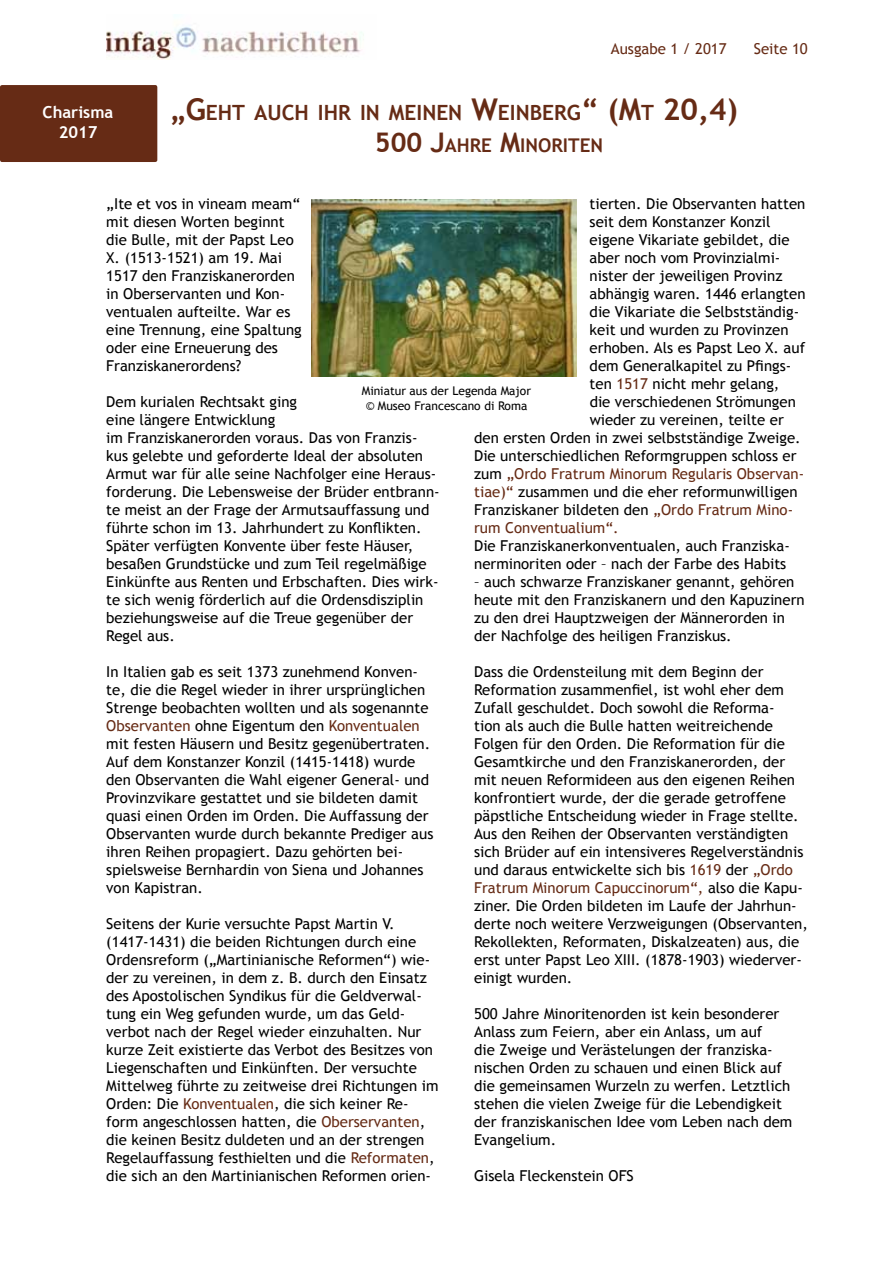
<style>
.page{position:relative;width:893px;height:1263px;background:#fff}
.page>*{position:absolute;margin:0;border:0;box-sizing:border-box;transform-origin:0 0}
.t1{font:700 21px "Trebuchet MS";color:#662b15}
.t2{font:700 18.9px "Trebuchet MS";color:#662b15}
.t3{font:700 16.5px/19.8px "Trebuchet MS";color:#fff;text-align:center}
.t4{font:15px/18px "Trebuchet MS";color:#000}
.t5{font:15px "Trebuchet MS";color:#662b15}
.t6{font:12px/14.4px "Trebuchet MS";color:#000;text-align:center}
.s1{font-size:30px}
.s2{font-size:27px}
.s3{color:#662b15}
.s4{color:#000}
</style>
<div class="page">
<img style="left:106px;top:26px;width:258px;height:34px">
<div style="left:0;top:85px;width:157px;height:77px;background:#662b15;border-radius:2px"></div>
<img style="left:312px;top:200px;width:265px;height:176px">
<p class="t5" style="left:611px;top:40px;width:117px">Ausgabe 1 / 2017</p>
<p class="t5" style="left:754px;top:40px;width:56px">Seite 10</p>
<p class="t3" style="left:43px;top:102px;width:72px">Charisma<br>2017</p>
<h1 class="t1" style="left:170px;top:99px;width:569px"><span class="s1">„G</span>EHT AUCH IHR IN MEINEN <span class="s1">W</span>EINBERG<span class="s1">“ (M</span>T <span class="s1">20,4)</span></h1>
<p class="t2" style="left:375px;top:134px;width:230px"><span class="s2">500 J</span>AHRE <span class="s2">M</span>INORITEN</p>
<p class="t4" style="left:106px;top:195px;width:197px">„Ite et vos in vineam meam“ mit diesen Worten beginnt die Bulle, mit der Papst Leo<br>X. (1513-1521) am 19. Mai<br>1517 den Franziskanerorden in Oberservanten und Kon&shy;ventualen aufteilte. War es eine Trennung, eine Spaltung oder eine Erneuerung des<br>Franziskanerordens?</p>
<p class="t4" style="left:106px;top:393px;width:335px">Dem kurialen Rechtsakt ging<br>eine längere Entwicklung<br>im Franziskanerorden voraus. Das von Franzis&shy;kus gelebte und geforderte Ideal der absoluten Armut war für alle seine Nachfolger eine Heraus&shy;forderung. Die Lebensweise der Brüder entbrann&shy;te meist an der Frage der Armutsauffassung und führte schon im 13. Jahrhundert zu Konflikten.<br>Später verfügten Konvente über feste Häuser, besaßen Grundstücke und zum Teil regelmäßige Einkünfte aus Renten und Erbschaften. Dies wirk&shy;te sich wenig förderlich auf die Ordensdisziplin beziehungsweise auf die Treue gegenüber der Regel aus.</p>
<p class="t4" style="left:106px;top:663px;width:329px">In Italien gab es seit 1373 zunehmend Konven&shy;te, die die Regel wieder in ihrer ursprünglichen Strenge beobachten wollten und als sogenannte <span class="s3">Observanten</span> ohne Eigentum den <span class="s3">Konventualen </span>mit festen Häusern und Besitz gegenübertraten.<br>Auf dem Konstanzer Konzil (1415-1418) wurde den Observanten die Wahl eigener General- und Provinzvikare gestattet und sie bildeten damit quasi einen Orden im Orden. Die Auffassung der Observanten wurde durch bekannte Prediger aus ihren Reihen propagiert. Dazu gehörten bei&shy;spielsweise Bernhardin von Siena und Johannes von Kapistran.</p>
<p class="t4" style="left:106px;top:915px;width:334px">Seitens der Kurie versuchte Papst Martin V. (1417-1431) die beiden Richtungen durch eine Ordensreform („Martinianische Reformen“) wie&shy;der zu vereinen, in dem z. B. durch den Einsatz des Apostolischen Syndikus für die Geldverwal&shy;tung ein Weg gefunden wurde, um das Geld&shy;verbot nach der Regel wieder einzuhalten. Nur kurze Zeit existierte das Verbot des Besitzes von Liegenschaften und Einkünften. Der versuchte Mittelweg führte zu zeitweise drei Richtungen im Orden: Die <span class="s3">Konventualen</span>, die sich keiner Re&shy;form angeschlossen hatten, die <span class="s3">Oberservanten</span>, die keinen Besitz duldeten und an der strengen Regelauffassung festhielten und die <span class="s3">Reformaten</span>, die sich an den Martinianischen Reformen orien-</p>
<p class="t4" style="left:590px;top:195px;width:217px">tierten. Die Observanten hatten</p>
<p class="t4" style="left:590px;top:213px;width:182px">seit dem Konstanzer Konzil</p>
<p class="t4" style="left:590px;top:231px;width:201px">eigene Vikariate gebildet, die</p>
<p class="t4" style="left:590px;top:249px;width:192px">aber noch vom Provinzialmi-</p>
<p class="t4" style="left:590px;top:267px;width:194px">nister der jeweiligen Provinz</p>
<p class="t4" style="left:590px;top:285px;width:217px">abhängig waren. 1446 erlangten</p>
<p class="t4" style="left:590px;top:303px;width:211px">die Vikariate die Selbstständig-</p>
<p class="t4" style="left:590px;top:321px;width:200px">keit und wurden zu Provinzen</p>
<p class="t4" style="left:590px;top:339px;width:217px">erhoben. Als es Papst Leo X. auf</p>
<p class="t4" style="left:590px;top:357px;width:203px">dem Generalkapitel zu Pfings-</p>
<p class="t4" style="left:590px;top:375px;width:191px">ten <span class="s3">1517</span> nicht mehr gelang,</p>
<p class="t4" style="left:590px;top:393px;width:208px">die verschiedenen Strömungen</p>
<p class="t4" style="left:590px;top:411px;width:196px">wieder zu vereinen, teilte er</p>
<p class="t4" style="left:474px;top:429px;width:328px">den ersten Orden in zwei selbstständige Zweige.</p>
<p class="t4" style="left:474px;top:447px;width:324px">Die unterschiedlichen Reformgruppen schloss er</p>
<p class="t5" style="left:474px;top:465px;width:332px"><span class="s4">zum</span> „Ordo Fratrum Minorum Regularis Observan-</p>
<p class="t4" style="left:474px;top:483px;width:325px"><span class="s3">tiae)“</span> zusammen und die eher reformunwilligen</p>
<p class="t4" style="left:474px;top:501px;width:321px">Franziskaner bildeten den <span class="s3">„Ordo Fratrum Mino-</span></p>
<p class="t5" style="left:474px;top:519px;width:146px">rum Conventualium“.</p>
<p class="t4" style="left:474px;top:537px;width:317px">Die Franziskanerkonventualen, auch Franziska&shy;nerminoriten oder – nach der Farbe des Habits</p>
<p class="t4" style="left:474px;top:573px;width:332px">– auch schwarze Franziskaner genannt, gehören heute mit den Franziskanern und den Kapuzinern zu den drei Hauptzweigen der Männerorden in der Nachfolge des heiligen Franziskus.</p>
<p class="t4" style="left:474px;top:663px;width:335px">Dass die Ordensteilung mit dem Beginn der Reformation zusammenfiel, ist wohl eher dem Zufall geschuldet. Doch sowohl die Reforma-<br>tion als auch die Bulle hatten weitreichende Folgen für den Orden. Die Reformation für die Gesamtkirche und den Franziskanerorden, der mit neuen Reformideen aus den eigenen Reihen konfrontiert wurde, der die gerade getroffene päpstliche Entscheidung wieder in Frage stellte.<br>Aus den Reihen der Observanten verständigten sich Brüder auf ein intensiveres Regelverständnis und daraus entwickelte sich bis <span class="s3">1619</span> der <span class="s3">„Ordo Fratrum Minorum Capuccinorum“,</span> also die Kapu&shy;ziner. Die Orden bildeten im Laufe der Jahrhun&shy;derte noch weitere Verzweigungen (Observanten, Rekollekten, Reformaten, Diskalzeaten) aus, die erst unter Papst Leo XIII. (1878-1903) wiederver&shy;einigt wurden.</p>
<p class="t4" style="left:474px;top:1005px;width:320px">500 Jahre Minoritenorden ist kein besonderer Anlass zum Feiern, aber ein Anlass, um auf<br>die Zweige und Verästelungen der franziska&shy;nischen Orden zu schauen und einen Blick auf die gemeinsamen Wurzeln zu werfen. Letztlich stehen die vielen Zweige für die Lebendigkeit der franziskanischen Idee vom Leben nach dem Evangelium.</p>
<p class="t4" style="left:474px;top:1167px;width:161px">Gisela Fleckenstein OFS</p>
<p class="t6" style="left:362px;top:384px;width:171px">Miniatur aus der Legenda Major © Museo Francescano di Roma</p>
</div>
